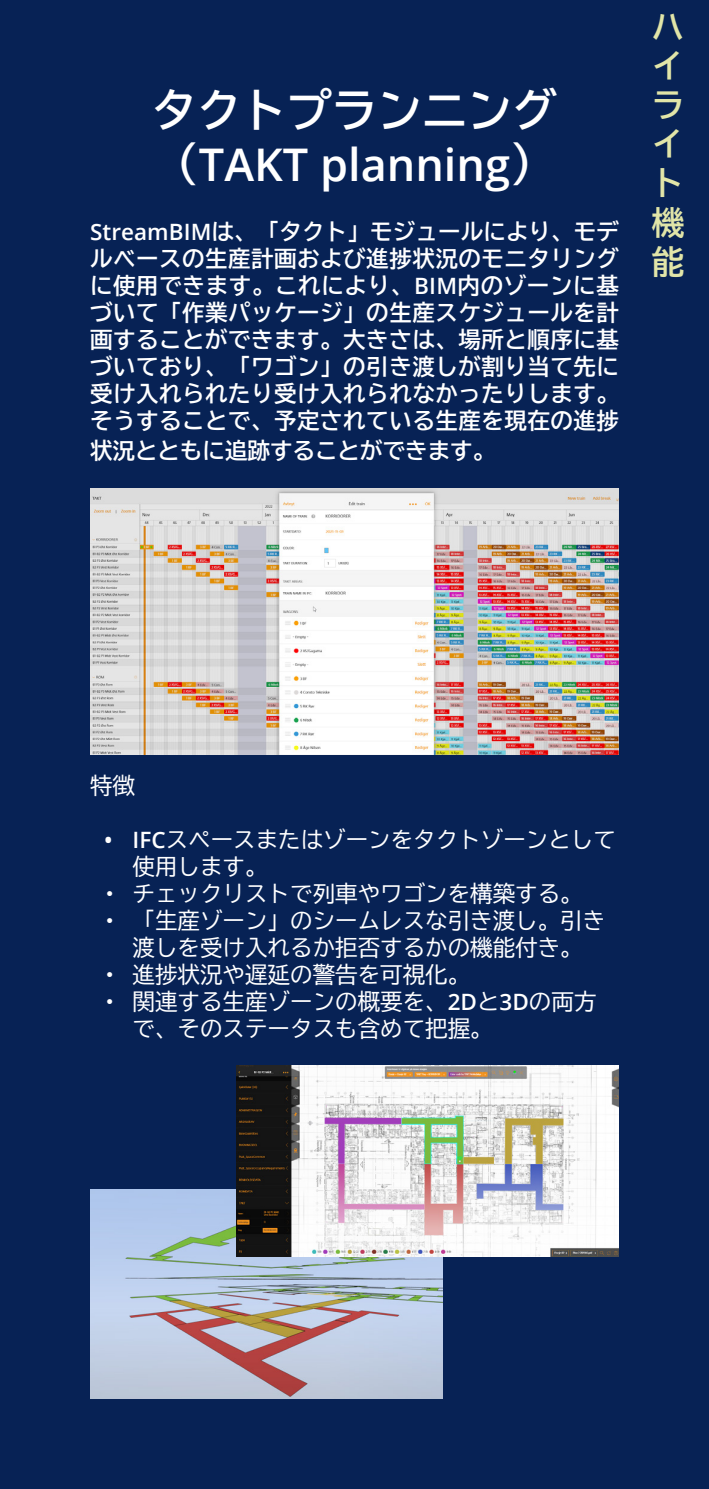
<style>
.page{position:relative;width:709px;height:1489px;background:#fff}
.page>*{position:absolute;margin:0;border:0;box-sizing:border-box;transform-origin:0 0}
.t1{font:600 45px "Open Sans";color:#fff}
.t2{font:45px "BIZ UD Gothic Bold";color:#fff}
.t3{font:32.5px/39px "BIZ UD Gothic Bold";color:#e1e5a8;text-align:justify}
.t4{font:22.5px/27px "BIZ UD Gothic Bold";letter-spacing:.02em;color:#fff;text-align:justify}
.t5{font:22.5px/27px "BIZ UD Gothic";color:#fff}
.t6{font:22.5px "BIZ UD Gothic Bold";color:#fff}
.s1{font-family:"BIZ UD Gothic Bold";font-weight:400}
.s2{font-family:"Open Sans";font-weight:600}
</style>
<div class="page">
<div style="left:0;top:0;width:709px;height:1488px;background:#072255"></div>
<img style="left:90px;top:488px;width:529px;height:266px">
<img style="left:90px;top:1189px;width:352px;height:209px">
<img style="left:237px;top:1065px;width:382px;height:191px">
<p class="t2" style="left:152px;top:88px;width:406px">タクトプランニング</p>
<p class="t1" style="left:154px;top:134px;width:403px"><span class="s1">（</span>TAKT planning<span class="s1">）</span></p>
<p class="t4" style="left:90px;top:218px;width:530px"><span class="s2">StreamBIM</span>は、「タクト」モジュールにより、モデルベースの生産計画および進捗状況のモニタリングに使用できます。これにより、<span class="s2">BIM</span>内のゾーンに基づいて「作業パッケージ」の生産スケジュールを計画することができます。大きさは、場所と順序に基づいており、「ワゴン」の引き渡しが割り当て先に受け入れられたり受け入れられなかったりします。そうすることで、予定されている生産を現在の進捗</p>
<p class="t6" style="left:90px;top:439px;width:406px">状況とともに追跡することができます。</p>
<p class="t3" style="left:652px;top:8px;width:34px">ハイライト</p>
<p class="t3" style="left:652px;top:203px;width:34px">機</p>
<p class="t3" style="left:652px;top:242px;width:34px">能</p>
<p class="t5" style="left:90px;top:772px;width:46px">特徴</p>
<p class="t5" style="left:133px;top:826px;width:485px;text-indent:-28px"><span class="s2">• IFC</span>スペースまたはゾーンをタクトゾーンとして使用します。</p>
<p class="t5" style="left:104px;top:880px;width:480px">• チェックリストで列車やワゴンを構築する。</p>
<p class="t5" style="left:104px;top:907px;width:502px;text-align:center">• 「生産ゾーン」のシームレスな引き渡し。引き渡しを受け入れるか拒否するかの機能付き。</p>
<p class="t5" style="left:104px;top:961px;width:367px">• 進捗状況や遅延の警告を可視化。</p>
<p class="t5" style="left:133px;top:988px;width:465px;text-indent:-28px">• 関連する生産ゾーンの概要を、<span class="s2">2D</span>と<span class="s2">3D</span>の両方で、そのステータスも含めて把握。</p>
</div>
